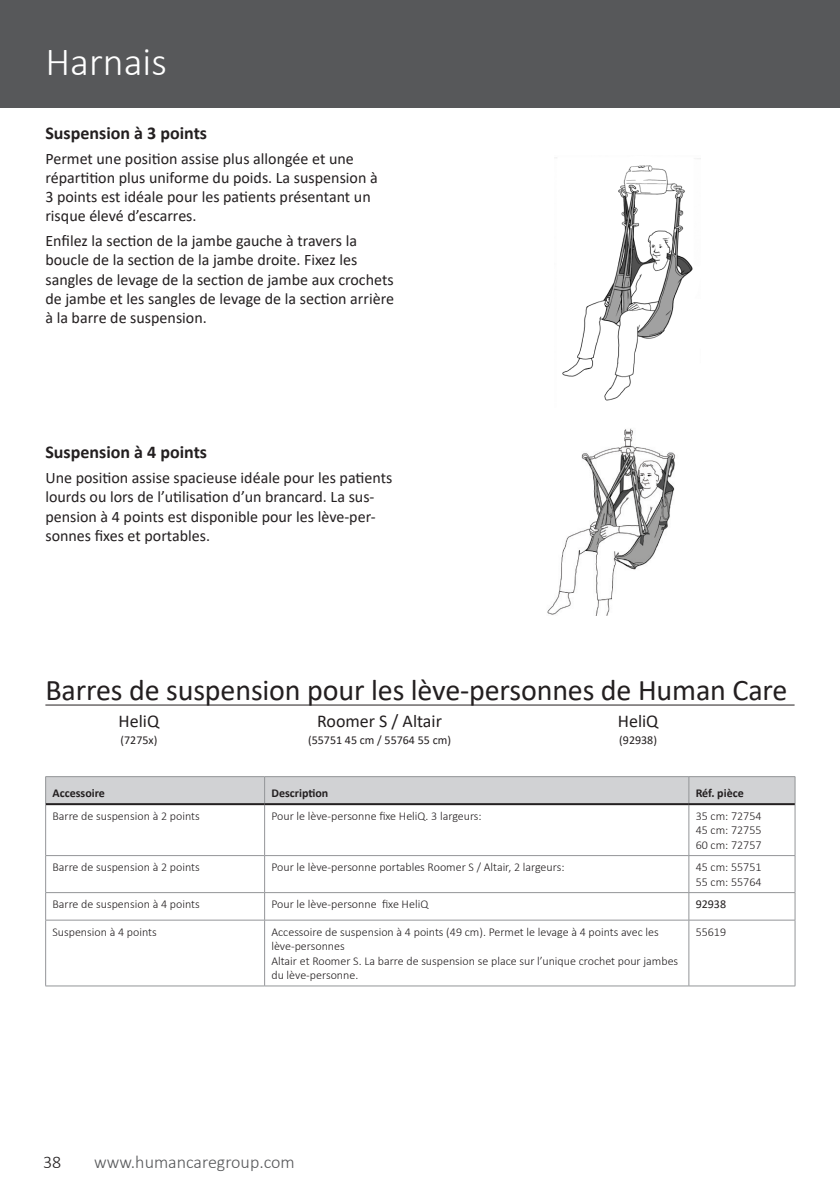
<style>
.page{position:relative;width:840px;height:1191px;background:#fff}
.page>*{position:absolute;margin:0;border:0;box-sizing:border-box;transform-origin:0 0}
.t1{font:300 40px "Calibri";color:#fff}
.Content_heading{font:30px "Calibri";letter-spacing:-.005em;color:#231f20}
.Body_Headline_-_small{font:700 18px "Calibri";color:#231f20}
.Body_text{font:18px "Calibri";color:#231f20}
.t2{font:300 18px "Calibri";color:#57585a}
.t3{font:300 18px "Calibri";color:#231f20}
.Body_text_-_small{font:16px/19.2px "Calibri";color:#231f20}
.Table_cell_text{font:300 12px/14.4px "Calibri";color:#231f20}
.Body_text-2{font:12px "Calibri";color:#231f20}
.Table_cell_headline{font:700 12px "Calibri";color:#231f20}
</style>
<div class="page">
<div style="left:0;top:0;width:839px;height:108px;background:#57585a"></div>
<img style="left:555px;top:157px;width:145px;height:244px">
<img style="left:547px;top:428px;width:129px;height:187px">
<hr style="left:45px;top:704px;width:749px;height:1px;background:#231f20">
<svg style="left:45px;top:776px;width:750px;height:28px;background:#cecfd1"></svg>
<hr style="left:45px;top:804px;width:1px;height:51px;background:#939598">
<hr style="left:264px;top:805px;width:1px;height:50px;background:#939598">
<hr style="left:688px;top:805px;width:1px;height:50px;background:#939598">
<hr style="left:794px;top:804px;width:1px;height:51px;background:#939598">
<hr style="left:45px;top:855px;width:219px;height:1px;background:#939598">
<hr style="left:45px;top:856px;width:1px;height:36px;background:#939598">
<hr style="left:264px;top:855px;width:424px;height:1px;background:#939598">
<hr style="left:264px;top:856px;width:1px;height:36px;background:#939598">
<hr style="left:688px;top:855px;width:106px;height:1px;background:#939598">
<hr style="left:688px;top:856px;width:1px;height:36px;background:#939598">
<hr style="left:794px;top:856px;width:1px;height:36px;background:#939598">
<hr style="left:45px;top:892px;width:219px;height:1px;background:#939598">
<svg style="left:45px;top:893px;width:1px;height:26px"></svg>
<hr style="left:264px;top:892px;width:424px;height:1px;background:#939598">
<svg style="left:264px;top:893px;width:1px;height:26px"></svg>
<hr style="left:688px;top:892px;width:106px;height:1px;background:#939598">
<svg style="left:688px;top:893px;width:1px;height:26px"></svg>
<svg style="left:794px;top:893px;width:1px;height:27px"></svg>
<hr style="left:45px;top:919px;width:219px;height:1px;background:#939598">
<hr style="left:45px;top:920px;width:1px;height:65px;background:#939598">
<hr style="left:264px;top:919px;width:424px;height:1px;background:#939598">
<hr style="left:264px;top:920px;width:1px;height:65px;background:#939598">
<hr style="left:688px;top:919px;width:106px;height:1px;background:#939598">
<hr style="left:688px;top:920px;width:1px;height:65px;background:#939598">
<hr style="left:794px;top:920px;width:1px;height:65px;background:#939598">
<hr style="left:45px;top:985px;width:219px;height:1px;background:#939598">
<hr style="left:264px;top:985px;width:424px;height:1px;background:#939598">
<hr style="left:688px;top:985px;width:106px;height:1px;background:#939598">
<hr style="left:46px;top:803px;width:218px;height:2px;background:#231f20">
<hr style="left:264px;top:803px;width:424px;height:2px;background:#231f20">
<hr style="left:688px;top:803px;width:106px;height:2px;background:#231f20">
<h1 class="t1" style="left:45px;top:37px;width:123px">Harnais</h1>
<p class="Body_Headline_-_small" style="left:45px;top:120px;width:163px">Suspension à 3 points</p>
<p class="Body_text_-_small" style="left:45px;top:148px;width:333px">Permet une position assise plus allongée et une répartition plus uniforme du poids. La suspension à 3 points est idéale pour les patients présentant un risque élevé d’escarres.</p>
<p class="Body_text_-_small" style="left:45px;top:231px;width:350px">Enfilez la section de la jambe gauche à travers la boucle de la section de la jambe droite. Fixez les sangles de levage de la section de jambe aux crochets de jambe et les sangles de levage de la section arrière à la barre de suspension.</p>
<p class="Body_Headline_-_small" style="left:45px;top:439px;width:163px">Suspension à 4 points</p>
<p class="Body_text_-_small" style="left:45px;top:468px;width:348px">Une position assise spacieuse idéale pour les patients lourds ou lors de l’utilisation d’un brancard. La sus&shy;pension à 4 points est disponible pour les lève-per&shy;sonnes fixes et portables.</p>
<p class="Content_heading" style="left:45px;top:669px;width:743px">Barres de suspension pour les lève-personnes de Human Care</p>
<p class="Body_text" style="left:119px;top:708px;width:42px">HeliQ</p>
<p class="Body_text" style="left:317px;top:708px;width:126px">Roomer S / Altair</p>
<p class="Body_text" style="left:617px;top:708px;width:42px">HeliQ</p>
<p class="Body_text-2" style="left:120px;top:731px;width:38px">(7275x)</p>
<p class="Body_text-2" style="left:308px;top:731px;width:144px">(55751 45 cm / 55764 55 cm)</p>
<p class="Body_text-2" style="left:619px;top:731px;width:39px">(92938)</p>
<p class="Table_cell_headline" style="left:52px;top:785px;width:54px">Accessoire</p>
<p class="Table_cell_headline" style="left:271px;top:785px;width:58px">Description</p>
<p class="Table_cell_headline" style="left:695px;top:785px;width:50px">Réf. pièce</p>
<p class="Table_cell_text" style="left:52px;top:808px;width:149px">Barre de suspension à 2 points</p>
<p class="Table_cell_text" style="left:271px;top:808px;width:212px">Pour le lève-personne fixe HeliQ. 3 largeurs:</p>
<p class="Table_cell_text" style="left:695px;top:808px;width:67px">35 cm: 72754</p>
<p class="Table_cell_text" style="left:695px;top:823px;width:67px">45 cm: 72755</p>
<p class="Table_cell_text" style="left:695px;top:837px;width:67px">60 cm: 72757</p>
<p class="Table_cell_text" style="left:52px;top:860px;width:149px">Barre de suspension à 2 points</p>
<p class="Table_cell_text" style="left:271px;top:860px;width:294px">Pour le lève-personne portables Roomer S / Altair, 2 largeurs:</p>
<p class="Table_cell_text" style="left:695px;top:860px;width:67px">45 cm: 55751</p>
<p class="Table_cell_text" style="left:695px;top:874px;width:67px">55 cm: 55764</p>
<p class="Table_cell_text" style="left:52px;top:897px;width:149px">Barre de suspension à 4 points</p>
<p class="Table_cell_text" style="left:271px;top:897px;width:158px">Pour le lève-personne fixe HeliQ</p>
<p class="Body_text-2" style="left:695px;top:896px;width:32px">92938</p>
<p class="Table_cell_text" style="left:52px;top:924px;width:106px">Suspension à 4 points</p>
<p class="Table_cell_text" style="left:271px;top:924px;width:388px">Accessoire de suspension à 4 points (49 cm). Permet le levage à 4 points avec les lève-personnes</p>
<p class="Table_cell_text" style="left:271px;top:953px;width:408px">Altair et Roomer S. La barre de suspension se place sur l’unique crochet pour jambes du lève-personne.</p>
<p class="Table_cell_text" style="left:695px;top:924px;width:32px">55619</p>
<p class="t3" style="left:43px;top:1151px;width:20px">38</p>
<p class="t2" style="left:94px;top:1151px;width:202px">www.humancaregroup.com</p>
</div>
